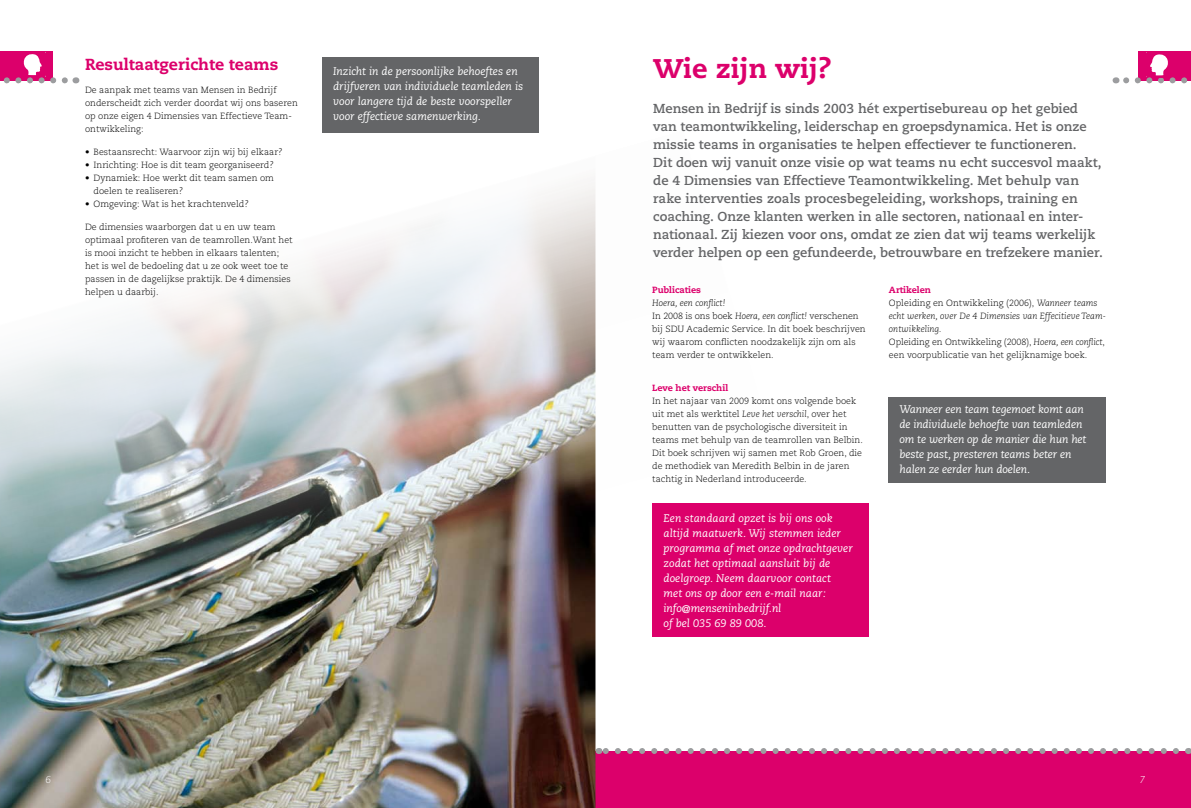
<style>
.page{position:relative;width:1191px;height:808px;background:#fff}
.page>*{position:absolute;margin:0;border:0;box-sizing:border-box;transform-origin:0 0}
.t1{font:800 27px "Caecilia LT";color:#dc006b}
.t2{font:800 16px "Caecilia LT";color:#dc006b}
.t3{font:700 13px/18px "Caecilia LT";color:#646567}
.t4{font:italic 11px/15px "Caecilia LT";color:#fff}
.t5{font:italic 300 10px "Caecilia LT";color:#fff}
.t6{font:300 9px/13px "Caecilia LT";color:#000}
.t7{font:800 9px "Caecilia LT";color:#dc006b}
.s1{font-style:italic}
.s2{font-weight:800;color:#dc006b}
</style>
<div class="page">
<div style="left:595px;top:751px;width:596px;height:57px;background:#dc006b"></div>
<svg style="left:598px;top:748px;width:578px;height:6px"></svg>
<div style="left:1138px;top:51px;width:53px;height:30px;background:#dc006b"></div>
<svg style="left:1115px;top:54px;width:73px;height:29px"></svg>
<div style="left:888px;top:397px;width:218px;height:86px;background:#646567"></div>
<img style="left:0;top:676px;width:595px;height:132px">
<div style="left:0;top:51px;width:52px;height:30px;background:#dc006b"></div>
<svg style="left:3px;top:52px;width:73px;height:31px"></svg>
<img style="left:0;top:183px;width:775px;height:493px">
<div style="left:652px;top:504px;width:217px;height:133px;background:#dc006b"></div>
<div style="left:322px;top:57px;width:217px;height:76px;background:#646567"></div>
<h2 class="t2" style="left:85px;top:54px;width:195px">Resultaatgerichte teams</h2>
<p class="t6" style="left:85px;top:83px;width:214px">De aanpak met teams van Mensen in Bedrijf onderscheidt zich verder doordat wij ons baseren op onze eigen 4 Dimensies van Effectieve Team&shy;ontwikkeling:</p>
<p class="t6" style="left:85px;top:145px;width:199px">• Bestaansrecht: Waarvoor zijn wij bij elkaar?</p>
<p class="t6" style="left:85px;top:158px;width:190px">• Inrichting: Hoe is dit team georganiseerd?</p>
<p class="t6" style="left:94px;top:171px;width:182px;text-indent:-9px">• Dynamiek: Hoe werkt dit team samen om doelen te realiseren?</p>
<p class="t6" style="left:85px;top:197px;width:165px">• Omgeving: Wat is het krachtenveld?</p>
<p class="t6" style="left:85px;top:220px;width:209px">De dimensies waarborgen dat u en uw team optimaal profiteren van de teamrollen.Want het is mooi inzicht te hebben in elkaars talenten; het is wel de bedoeling dat u ze ook weet toe te passen in de dagelijkse praktijk. De 4 dimensies helpen u daarbij.</p>
<p class="t4" style="left:333px;top:64px;width:191px">Inzicht in de persoonlijke behoeftes en drijfveren van individuele teamleden is voor langere tijd de beste voorspeller voor effectieve samenwerking.</p>
<h1 class="t1" style="left:653px;top:52px;width:179px">Wie zijn wij?</h1>
<p class="t3" style="left:653px;top:99px;width:451px">Mensen in Bedrijf is sinds 2003 hét expertisebureau op het gebied van teamontwikkeling, leiderschap en groepsdynamica. Het is onze missie teams in organisaties te helpen effectiever te functioneren.<br>Dit doen wij vanuit onze visie op wat teams nu echt succesvol maakt, de 4 Dimensies van Effectieve Teamontwikkeling. Met behulp van rake interventies zoals procesbegeleiding, workshops, training en coaching. Onze klanten werken in alle sectoren, nationaal en inter&shy;nationaal. Zij kiezen voor ons, omdat ze zien dat wij teams werkelijk verder helpen op een gefundeerde, betrouwbare en trefzekere manier.</p>
<p class="t7" style="left:652px;top:285px;width:50px">Publicaties</p>
<p class="t6" style="left:652px;top:297px;width:215px"><span class="s1">Hoera, een conflict!<br></span>In 2008 is ons boek <span class="s1">Hoera, een conflict!</span> verschenen bij SDU Academic Service. In dit boek beschrijven wij waarom conflicten noodzakelijk zijn om als team verder te ontwikkelen.</p>
<p class="t7" style="left:652px;top:383px;width:77px">Leve het verschil</p>
<p class="t6" style="left:652px;top:395px;width:212px">In het najaar van 2009 komt ons volgende boek uit met als werktitel <span class="s1">Leve het verschil</span>, over het benutten van de psychologische diversiteit in teams met behulp van de teamrollen van Belbin.<br>Dit boek schrijven wij samen met Rob Groen, die de methodiek van Meredith Belbin in de jaren tachtig in Nederland introduceerde.</p>
<p class="t4" style="left:663px;top:511px;width:191px">Een standaard opzet is bij ons ook altijd maatwerk. Wij stemmen ieder programma af met onze opdrachtgever zodat het optimaal aansluit bij de doelgroep. Neem daarvoor contact<br>met ons op door een e-mail naar: info@menseninbedrijf.nl<br>of bel 035 69 89 008.</p>
<p class="t6" style="left:889px;top:284px;width:218px"><span class="s2">Artikelen<br></span>Opleiding en Ontwikkeling (2006), <span class="s1">Wanneer teams echt werken, over De 4 Dimensies van Effecitieve Team&shy;ontwikkeling.<br></span>Opleiding en Ontwikkeling (2008), <span class="s1">Hoera, een conflict</span>, een voorpublicatie van het gelijknamige boek.</p>
<p class="t4" style="left:899px;top:402px;width:188px">Wanneer een team tegemoet komt aan de individuele behoefte van teamleden om te werken op de manier die hun het beste past, presteren teams beter en halen ze eerder hun doelen.</p>
<p class="t5" style="left:45px;top:774px;width:7px">6</p>
<p class="t5" style="left:1140px;top:774px;width:7px">7</p>
</div>
